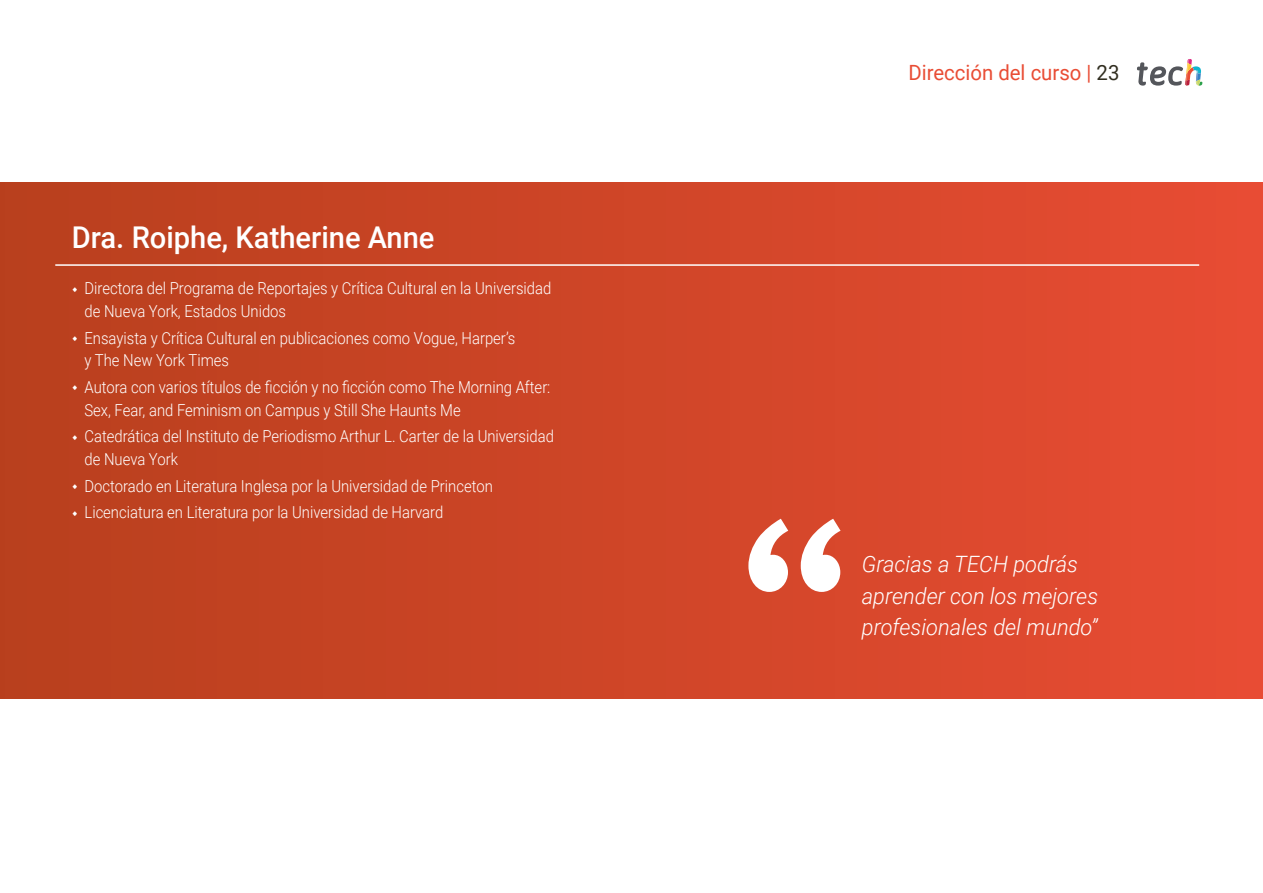
<style>
.page{position:relative;width:1263px;height:893px;background:#fff}
.page>*{position:absolute;margin:0;border:0;box-sizing:border-box;transform-origin:0 0}
.t1{font:500 30px "Roboto";color:#fff}
.t2{font:italic 300 22.5px/31.5px "Roboto";color:#fff}
.t3{font:21px "Roboto";color:#e94d35}
.t4{font:300 16.5px/22.5px "Roboto";color:#fff;scale:.9 1}
.s1{color:#312e20}
</style>
<div class="page">
<div style="left:0;top:182px;width:1263px;height:516px;background:linear-gradient(to right,#b83f1d,#e84c33)"></div>
<svg style="left:748px;top:519px;width:92px;height:73px"></svg>
<hr style="left:55px;top:264px;width:1144px;height:2px;background:#fff">
<svg style="left:1137px;top:59px;width:65px;height:27px"></svg>
<svg style="left:73px;top:287px;width:4px;height:5px"></svg>
<svg style="left:73px;top:336px;width:4px;height:5px"></svg>
<svg style="left:73px;top:385px;width:4px;height:5px"></svg>
<svg style="left:73px;top:435px;width:4px;height:5px"></svg>
<svg style="left:73px;top:484px;width:4px;height:5px"></svg>
<svg style="left:73px;top:511px;width:4px;height:5px"></svg>
<h1 class="t1" style="left:72px;top:216px;width:364px">Dra. Roiphe, Katherine Anne</h1>
<p class="t4" style="left:85px;top:277px;width:520px">Directora del Programa de Reportajes y Crítica Cultural en la Universidad de Nueva York, Estados Unidos</p>
<p class="t4" style="left:85px;top:326px;width:480px">Ensayista y Crítica Cultural en publicaciones como Vogue, Harper’s y The New York Times</p>
<p class="t4" style="left:85px;top:375px;width:519px">Autora con varios títulos de ficción y no ficción como The Morning After:<br>Sex, Fear, and Feminism on Campus y Still She Haunts Me</p>
<p class="t4" style="left:85px;top:424px;width:523px">Catedrática del Instituto de Periodismo Arthur L. Carter de la Universidad de Nueva York</p>
<p class="t4" style="left:85px;top:472px;width:455px;line-height:26.7px">Doctorado en Literatura Inglesa por la Universidad de Princeton<br>Licenciatura en Literatura por la Universidad de Harvard</p>
<p class="t3" style="left:908px;top:57px;width:213px">Dirección del curso | <span class="s1">23</span></p>
<h2 class="t2" style="left:862px;top:548px;width:238px">Gracias a TECH podrás aprender con los mejores profesionales del mundo”</h2>
</div>
